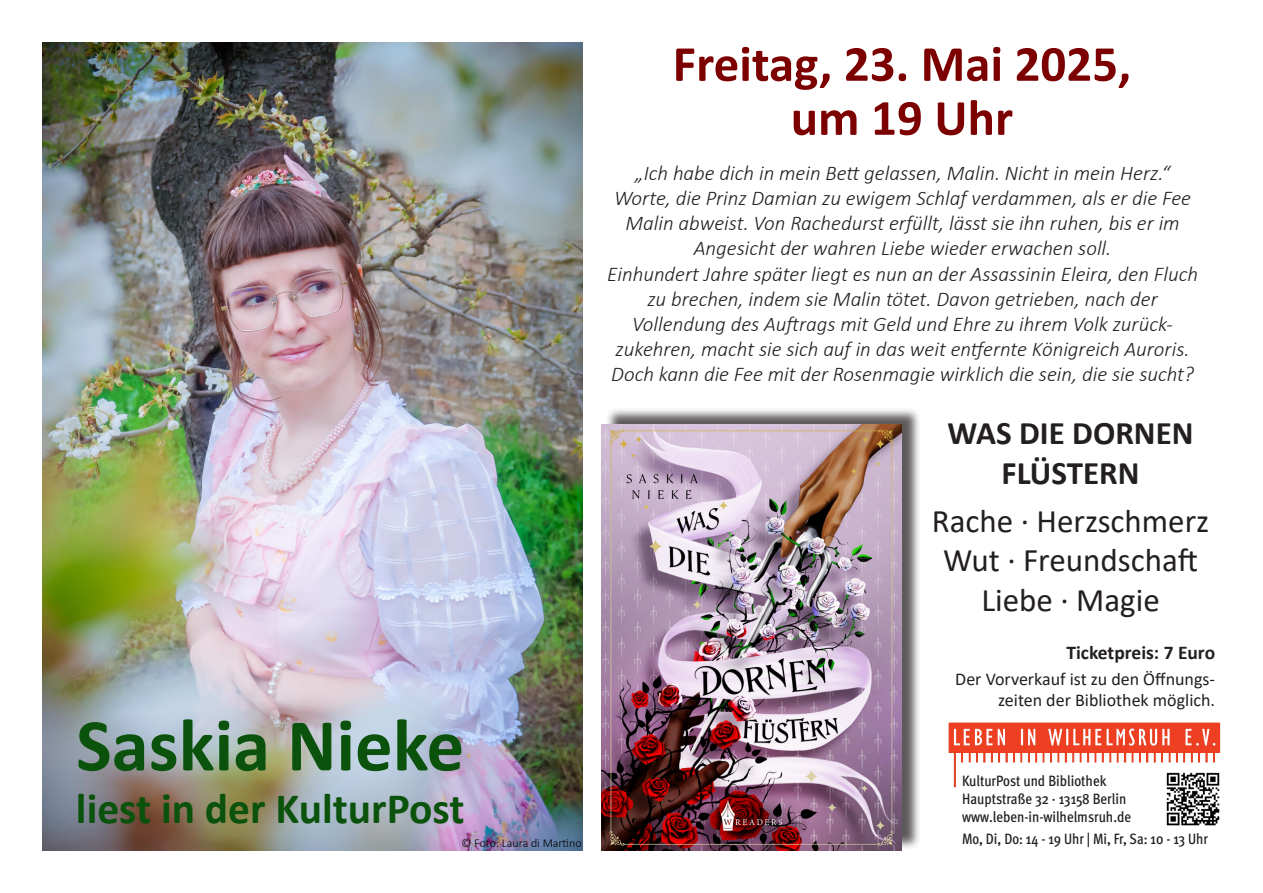
<style>
.page{position:relative;width:1263px;height:893px;background:#fff}
.page>*{position:absolute;margin:0;border:0;box-sizing:border-box;transform-origin:0 0}
.t1{font:700 75px "Calibri";color:#0b520c}
.t2{font:700 51px/54px "Calibri";color:#7c0000;text-align:center}
.t3{font:700 43.5px "Calibri";color:#0b520c}
.t4{font:33px/39.6px "Calibri";color:#231f20;text-align:center}
.t5{font:700 33px/39.6px "Calibri";color:#231f20;text-align:center}
.t6{font:italic 300 21px/25.2px "Calibri";color:#231f20;text-align:center}
.t7{font:700 19.5px "Calibri";color:#231f20}
.t8{font:18px/21.6px "Calibri";color:#231f20;text-align:right}
.t9{font:500 condensed 15px/18px "Meta OT";color:#231f20}
.t10{font:300 12px "Calibri";color:#000}
</style>
<div class="page">
<img style="left:1166px;top:800px;width:54px;height:26px">
<img style="left:948px;top:722px;width:273px;height:78px">
<img style="left:43px;top:43px;width:540px;height:807px">
<div style="left:605px;top:408px;width:317px;height:442px;background:#231f20;opacity:.74"></div>
<img style="left:602px;top:425px;width:299px;height:425px">
<p class="t1" style="left:76px;top:692px;width:390px">Saskia Nieke</p>
<p class="t3" style="left:76px;top:777px;width:390px">liest in der KulturPost</p>
<p class="t10" style="left:462px;top:836px;width:121px">© Foto: Laura di Martino</p>
<p class="t2" style="left:673px;top:36px;width:460px">Freitag, 23. Mai 2025, um 19 Uhr</p>
<p class="t6" style="left:614px;top:160px;width:578px">„Ich habe dich in mein Bett gelassen, Malin. Nicht in mein Herz.“ Worte, die Prinz Damian zu ewigem Schlaf verdammen, als er die Fee Malin abweist. Von Rachedurst erfüllt, lässt sie ihn ruhen, bis er im Angesicht der wahren Liebe wieder erwachen soll.</p>
<p class="t6" style="left:607px;top:261px;width:592px">Einhundert Jahre später liegt es nun an der Assassinin Eleira, den Fluch zu brechen, indem sie Malin tötet. Davon getrieben, nach der Vollendung des Auftrags mit Geld und Ehre zu ihrem Volk zurück&shy;zukehren, macht sie sich auf in das weit entfernte Königreich Auroris.<br>Doch kann die Fee mit der Rosenmagie wirklich die sein, die sie sucht?</p>
<p class="t5" style="left:948px;top:413px;width:247px">WAS DIE DORNEN<br>FLÜSTERN</p>
<p class="t4" style="left:932px;top:500px;width:279px">Rache · Herzschmerz<br>Wut · Freundschaft<br>Liebe · Magie</p>
<p class="t7" style="left:1066px;top:639px;width:150px">Ticketpreis: 7 Euro</p>
<p class="t8" style="left:955px;top:667px;width:261px">Der Vorverkauf ist zu den Öffnungs&shy;zeiten der Bibliothek möglich.</p>
<p class="t9" style="left:962px;top:771px;width:146px">KulturPost und Bibliothek</p>
<p class="t9" style="left:962px;top:789px;width:170px">Hauptstraße 32 · 13158 Berlin www.leben-in-wilhelmsruh.de</p>
<p class="t9" style="left:962px;top:829px;width:247px">Mo, Di, Do: 14 - 19 Uhr | Mi, Fr, Sa: 10 - 13 Uhr</p>
</div>
